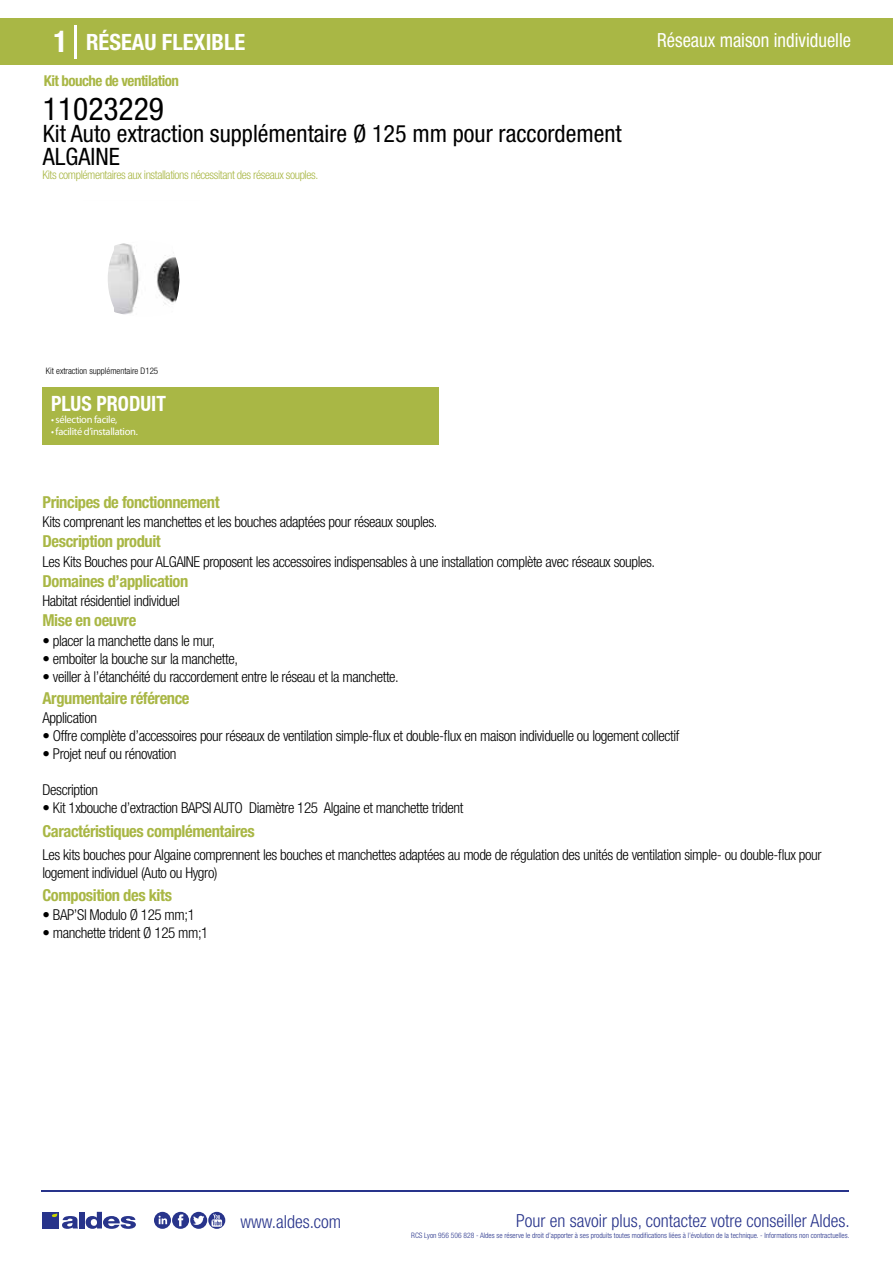
<style>
.page{position:relative;width:893px;height:1263px;background:#fff}
.page>*{position:absolute;margin:0;border:0;box-sizing:border-box;transform-origin:0 0}
.t1{font:condensed 31.5px "Helvetica Neue LT Std";color:#000}
.t2{font:condensed 24px/22.5px "Helvetica Neue LT Std";color:#000}
.t3{font:700 condensed 22.5px "Helvetica Neue LT Std";color:#fff}
.t4{font:700 condensed 21px "Helvetica Neue";color:#fff;scale:.95 1}
.t5{font:condensed 19.5px "Helvetica Neue LT Std";color:#fff;scale:.95 1}
.t6{font:300 condensed 18px "Helvetica Neue";color:#28348b}
.t7{font:700 condensed 16.5px "Helvetica Neue LT Std";letter-spacing:-.025em;color:#a9b745}
.t8{font:300 condensed 15px/18px "Helvetica Neue LT Std";letter-spacing:-.025em;color:#000}
.t9{font:700 condensed 15px "Helvetica Neue LT Std";letter-spacing:-.035em;color:#a9b745}
.t10{font:300 condensed 12px "Helvetica Neue LT Std";letter-spacing:-.035em;color:#a9b745}
.t11{font:10.5px "Myriad Pro";letter-spacing:-.03em;color:#fff}
.t12{font:300 condensed 9px "Helvetica Neue";color:#000}
.t13{font:300 condensed 7.5px "Helvetica Neue";color:#28348b}
.s1{font-size:30px}
</style>
<div class="page">
<div style="left:0;top:18px;width:893px;height:46px;background:#a9b745"></div>
<div style="left:43px;top:387px;width:396px;height:57px;background:#a9b745"></div>
<hr style="left:74px;top:25px;width:2px;height:33px;background:#fff">
<img style="left:108px;top:243px;width:71px;height:72px">
<hr style="left:41px;top:1190px;width:808px;height:1px;background:#28348b">
<svg style="left:154px;top:1212px;width:71px;height:17px"></svg>
<div style="left:42px;top:1212px;width:17px;height:16px;background:#28348b"></div>
<div style="left:79px;top:1212px;width:5px;height:16px;background:#28348b"></div>
<svg style="left:86px;top:1212px;width:50px;height:17px"></svg>
<svg style="left:52px;top:1213px;width:26px;height:16px"></svg>
<h3 class="t3" style="left:54px;top:28px;width:193px"><span class="s1">1</span> RÉSEAU FLEXIBLE</h3>
<h3 class="t5" style="left:657px;top:29px;width:205px">Réseaux maison individuelle</h3>
<p class="t9" style="left:44px;top:71px;width:137px">Kit bouche de ventilation</p>
<h1 class="t1" style="left:43px;top:91px;width:122px">11023229</h1>
<h2 class="t2" style="left:43px;top:123px;width:580px">Kit Auto extraction supplémentaire Ø 125 mm pour raccordement<br>ALGAINE</h2>
<p class="t10" style="left:43px;top:167px;width:277px">Kits complémentaires aux installations nécessitant des réseaux souples.</p>
<p class="t12" style="left:46px;top:365px;width:114px">Kit extraction supplémentaire D125</p>
<p class="t12" style="left:46px;top:365px;width:123px">Exemple: Kit bouche Bahi Curve Bain</p>
<h3 class="t4" style="left:51px;top:391px;width:122px">PLUS PRODUIT</h3>
<p class="t11" style="left:51px;top:413px;width:68px">• sélection facile,</p>
<p class="t11" style="left:51px;top:425px;width:88px">• facilité d’installation.</p>
<p class="t7" style="left:43px;top:492px;width:179px">Principes de fonctionnement</p>
<p class="t7" style="left:43px;top:531px;width:120px">Description produit</p>
<p class="t7" style="left:43px;top:571px;width:147px">Domaines d’application</p>
<p class="t7" style="left:43px;top:610px;width:95px">Mise en oeuvre</p>
<p class="t8" style="left:43px;top:513px;width:396px">Kits comprenant les manchettes et les bouches adaptées pour réseaux souples.</p>
<p class="t8" style="left:43px;top:552px;width:614px">Les Kits Bouches pour ALGAINE proposent les accessoires indispensables à une installation complète avec réseaux souples.</p>
<p class="t8" style="left:43px;top:592px;width:139px">Habitat résidentiel individuel</p>
<p class="t8" style="left:43px;top:631px;width:174px">• placer la manchette dans le mur,</p>
<p class="t8" style="left:43px;top:649px;width:197px">• emboiter la bouche sur la manchette,</p>
<p class="t8" style="left:43px;top:667px;width:358px">• veiller à l’étanchéité du raccordement entre le réseau et la manchette.</p>
<p class="t7" style="left:43px;top:688px;width:149px">Argumentaire référence</p>
<p class="t8" style="left:43px;top:709px;width:56px">Application</p>
<p class="t8" style="left:43px;top:727px;width:638px">• Offre complète d’accessoires pour réseaux de ventilation simple-flux et double-flux en maison individuelle ou logement collectif</p>
<p class="t8" style="left:43px;top:745px;width:136px">• Projet neuf ou rénovation</p>
<p class="t8" style="left:43px;top:781px;width:57px">Description</p>
<p class="t8" style="left:43px;top:799px;width:422px">• Kit 1xbouche d’extraction BAPSI AUTO Diamètre 125 Algaine et manchette trident</p>
<p class="t7" style="left:43px;top:821px;width:214px">Caractéristiques complémentaires</p>
<p class="t8" style="left:43px;top:845px;width:780px">Les kits bouches pour Algaine comprennent les bouches et manchettes adaptées au mode de régulation des unités de ventilation simple- ou double-flux pour logement individuel (Auto ou Hygro)</p>
<p class="t7" style="left:43px;top:885px;width:131px">Composition des kits</p>
<p class="t8" style="left:43px;top:906px;width:154px">• BAP’SI Modulo Ø 125 mm;1</p>
<p class="t8" style="left:43px;top:924px;width:167px">• manchette trident Ø 125 mm;1</p>
<p class="t6" style="left:240px;top:1211px;width:102px">www.aldes.com</p>
<p class="t6" style="left:516px;top:1211px;width:335px">Pour en savoir plus, contactez votre conseiller Aldes.</p>
<p class="t13" style="left:411px;top:1230px;width:440px">RCS Lyon 956 506 828 - Aldes se réserve le droit d’apporter à ses produits toutes modifications liées à l’évolution de la technique. - Informations non contractuelles.</p>
</div>
